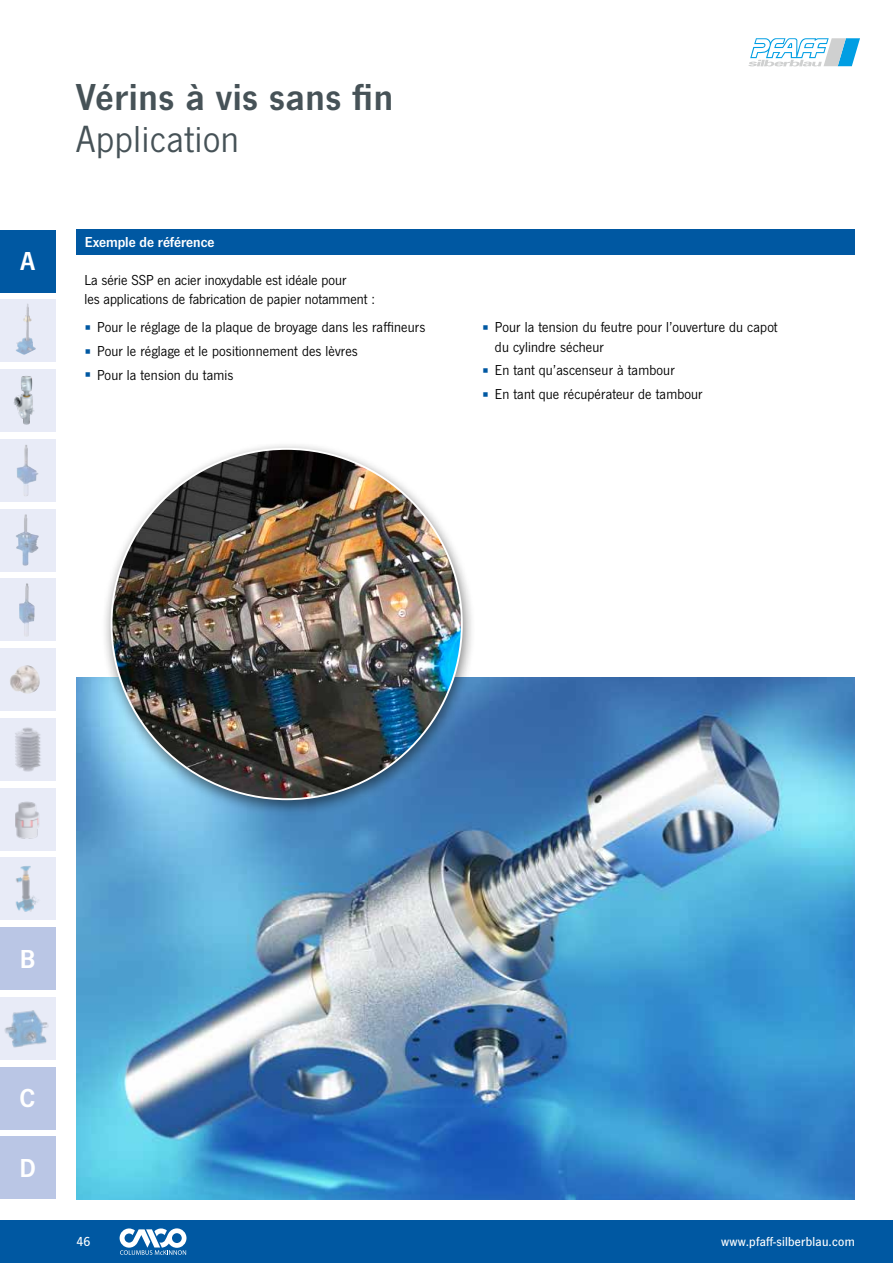
<style>
.page{position:relative;width:893px;height:1263px;background:#fff}
.page>*{position:absolute;margin:0;border:0;box-sizing:border-box;transform-origin:0 0}
.t1{font:39px "News Got Dem";letter-spacing:.02em;color:#465257}
.t2{font:39px "News Got";letter-spacing:.02em;color:#465257}
.t3{font:27px "News Got Dem";color:#fff}
.t4{font:15px/19.5px "News Got";letter-spacing:.01em;color:#000}
.t5{font:15px "News Got Dem";color:#fff}
.t6{font:500 13.5px "News Got";letter-spacing:.02em;color:#fff}
.s1{color:#0058a2}
</style>
<div class="page">
<div style="left:0;top:927px;width:55px;height:63px;background:#bac6e5"></div>
<div style="left:0;top:1067px;width:55px;height:62px;background:#bac6e5"></div>
<div style="left:0;top:1136px;width:55px;height:63px;background:#bac6e5"></div>
<svg style="left:0;top:509px;width:55px;height:62px;background:#dee3f1"></svg>
<div style="left:0;top:997px;width:55px;height:63px;background:#e8ebf7"></div>
<div style="left:0;top:369px;width:55px;height:63px;background:#e8ebf7"></div>
<div style="left:0;top:788px;width:55px;height:62px;background:#e8ebf7"></div>
<div style="left:0;top:299px;width:55px;height:63px;background:#e8ebf7"></div>
<div style="left:0;top:718px;width:55px;height:63px;background:#e8ebf7"></div>
<div style="left:0;top:578px;width:55px;height:63px;background:#e8ebf7"></div>
<div style="left:0;top:439px;width:55px;height:63px;background:#e8ebf7"></div>
<div style="left:0;top:857px;width:55px;height:63px;background:#e8ebf7"></div>
<div style="left:0;top:648px;width:55px;height:63px;background:#e8ebf7"></div>
<svg style="left:24px;top:514px;width:2px;height:17px"></svg>
<svg style="left:24px;top:447px;width:1px;height:12px"></svg>
<svg style="left:25px;top:583px;width:2px;height:14px"></svg>
<img style="left:13px;top:376px;width:21px;height:49px">
<img style="left:10px;top:665px;width:30px;height:29px">
<img style="left:16px;top:866px;width:23px;height:46px">
<img style="left:15px;top:801px;width:24px;height:38px">
<img style="left:15px;top:727px;width:26px;height:45px">
<img style="left:4px;top:1007px;width:52px;height:42px">
<div style="left:0;top:230px;width:55px;height:62px;background:#0058a2"></div>
<div style="left:0;top:1220px;width:893px;height:43px;background:#0058a2"></div>
<svg style="left:120px;top:1228px;width:66px;height:27px"></svg>
<svg style="left:748px;top:38px;width:112px;height:28px"></svg>
<img style="left:77px;top:677px;width:778px;height:522px">
<div style="left:101px;top:441px;width:375px;height:375px;background:#000;opacity:.5"></div>
<img style="left:111px;top:449px;width:351px;height:350px;border-radius:175px">
<div style="left:76px;top:230px;width:778px;height:25px;background:#0058a2"></div>
<h2 class="t3" style="left:20px;top:245px;width:16px">A</h2>
<h1 class="t1" style="left:76px;top:74px;width:318px">Vérins à vis sans fin</h1>
<h1 class="t2" style="left:76px;top:118px;width:164px">Application</h1>
<p class="t5" style="left:85px;top:234px;width:131px">Exemple de référence</p>
<p class="t4" style="left:84px;top:270px;width:292px">La série SSP en acier inoxydable est idéale pour<br>les applications de fabrication de papier notamment :</p>
<p class="t4" style="left:84px;top:318px;width:342px"><span class="s1">▪</span> Pour le réglage de la plaque de broyage dans les raffineurs</p>
<p class="t4" style="left:84px;top:341px;width:275px"><span class="s1">▪</span> Pour le réglage et le positionnement des lèvres</p>
<p class="t4" style="left:84px;top:365px;width:151px"><span class="s1">▪</span> Pour la tension du tamis</p>
<p class="t4" style="left:495px;top:318px;width:284px;text-indent:-13px"><span class="s1">▪</span> Pour la tension du feutre pour l’ouverture du capot du cylindre sécheur</p>
<p class="t4" style="left:482px;top:361px;width:194px"><span class="s1">▪</span> En tant qu’ascenseur à tambour</p>
<p class="t4" style="left:482px;top:385px;width:222px"><span class="s1">▪</span> En tant que récupérateur de tambour</p>
<h2 class="t3" style="left:20px;top:943px;width:17px">B</h2>
<h2 class="t3" style="left:20px;top:1082px;width:18px">C</h2>
<h2 class="t3" style="left:19px;top:1152px;width:18px">D</h2>
<p class="t6" style="left:77px;top:1234px;width:15px">46</p>
<p class="t6" style="left:721px;top:1234px;width:135px">www.pfaff-silberblau.com</p>
</div>
